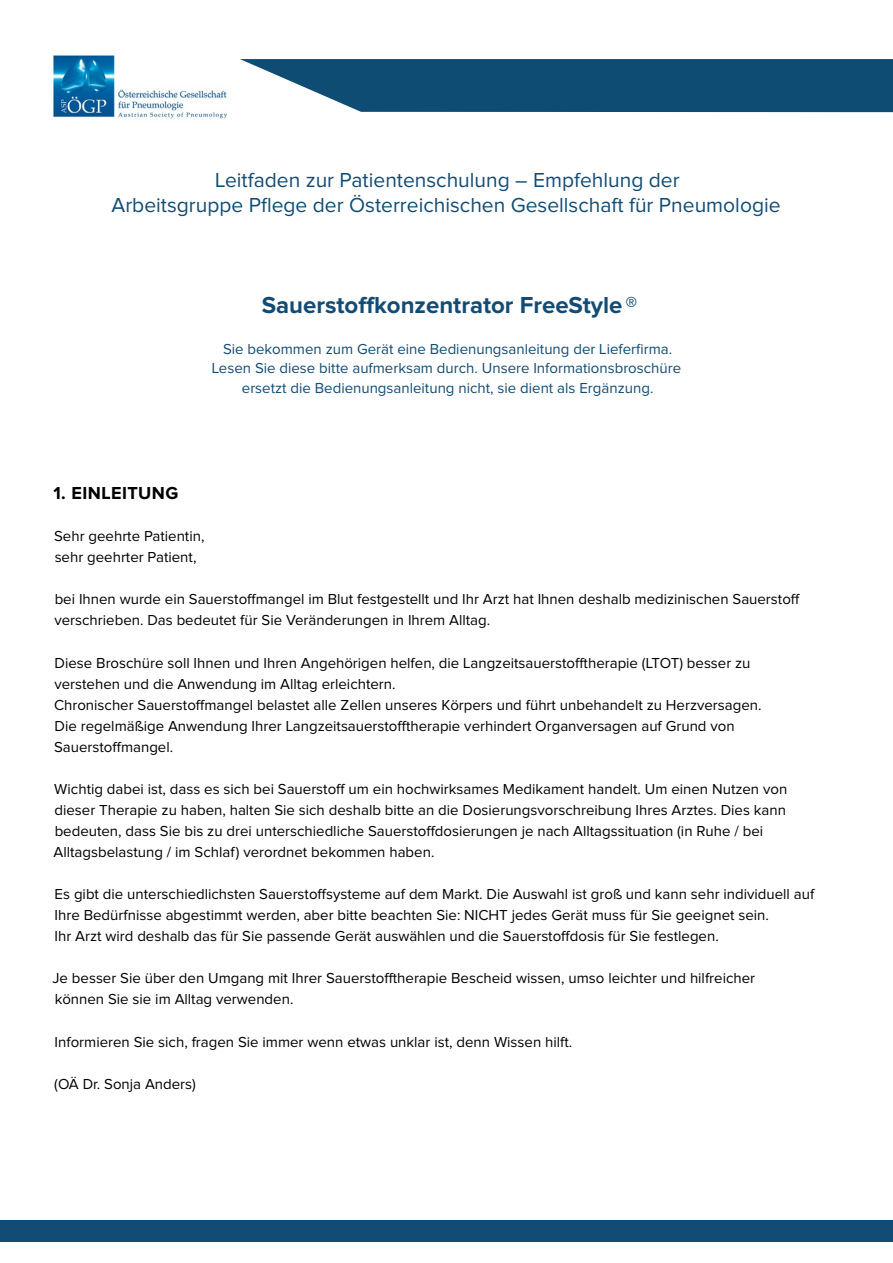
<style>
.page{position:relative;width:893px;height:1263px;background:#fff}
.page>*{position:absolute;margin:0;border:0;box-sizing:border-box;transform-origin:0 0}
.t1{font:700 24px "Proxima Nova";color:#124c74}
.t2{font:21px/25.2px "Proxima Nova";color:#124c74;text-align:center}
.t3{font:700 18px "Proxima Nova";letter-spacing:.025em;color:#000}
.t4{font:15px/21px "Proxima Nova";color:#000}
.t5{font:15px/19.5px "Proxima Nova";color:#124c74;text-align:center}
</style>
<div class="page">
<div style="left:0;top:1220px;width:893px;height:21px;background:#124c74"></div>
<img style="left:53px;top:55px;width:174px;height:65px">
<svg style="left:240px;top:59px;width:653px;height:53px;background:#255c81"></svg>
<h2 class="t2" style="left:112px;top:168px;width:671px">Leitfaden zur Patientenschulung – Empfehlung der<br>Arbeitsgruppe Pflege der Österreichischen Gesellschaft für Pneumologie</h2>
<h1 class="t1" style="left:262px;top:294px;width:377px">Sauerstoffkonzentrator FreeStyle®</h1>
<p class="t5" style="left:212px;top:340px;width:471px">Sie bekommen zum Gerät eine Bedienungsanleitung der Lieferfirma.<br>Lesen Sie diese bitte aufmerksam durch. Unsere Informationsbroschüre ersetzt die Bedienungsanleitung nicht, sie dient als Ergänzung.</p>
<p class="t3" style="left:53px;top:485px;width:127px">1. EINLEITUNG</p>
<p class="t4" style="left:54px;top:526px;width:152px">Sehr geehrte Patientin, sehr geehrter Patient,</p>
<p class="t4" style="left:54px;top:589px;width:747px">bei Ihnen wurde ein Sauerstoffmangel im Blut festgestellt und Ihr Arzt hat Ihnen deshalb medizinischen Sauerstoff verschrieben. Das bedeutet für Sie Veränderungen in Ihrem Alltag.</p>
<p class="t4" style="left:54px;top:653px;width:709px">Diese Broschüre soll Ihnen und Ihren Angehörigen helfen, die Langzeitsauerstofftherapie (LTOT) besser zu verstehen und die Anwendung im Alltag erleichtern.<br>Chronischer Sauerstoffmangel belastet alle Zellen unseres Körpers und führt unbehandelt zu Herzversagen.<br>Die regelmäßige Anwendung Ihrer Langzeitsauerstofftherapie verhindert Organversagen auf Grund von Sauerstoffmangel.</p>
<p class="t4" style="left:54px;top:779px;width:735px">Wichtig dabei ist, dass es sich bei Sauerstoff um ein hochwirksames Medikament handelt. Um einen Nutzen von dieser Therapie zu haben, halten Sie sich deshalb bitte an die Dosierungsvorschreibung Ihres Arztes. Dies kann bedeuten, dass Sie bis zu drei unterschiedliche Sauerstoffdosierungen je nach Alltagssituation (in Ruhe / bei Alltagsbelastung / im Schlaf) verordnet bekommen haben.</p>
<p class="t4" style="left:55px;top:884px;width:761px">Es gibt die unterschiedlichsten Sauerstoffsysteme auf dem Markt. Die Auswahl ist groß und kann sehr individuell auf<br>Ihre Bedürfnisse abgestimmt werden, aber bitte beachten Sie: NICHT jedes Gerät muss für Sie geeignet sein.<br>Ihr Arzt wird deshalb das für Sie passende Gerät auswählen und die Sauerstoffdosis für Sie festlegen.</p>
<p class="t4" style="left:53px;top:968px;width:704px">Je besser Sie über den Umgang mit Ihrer Sauerstofftherapie Bescheid wissen, umso leichter und hilfreicher können Sie sie im Alltag verwenden.</p>
<p class="t4" style="left:55px;top:1032px;width:519px">Informieren Sie sich, fragen Sie immer wenn etwas unklar ist, denn Wissen hilft.</p>
<p class="t4" style="left:54px;top:1074px;width:143px">(OÄ Dr. Sonja Anders)</p>
</div>
